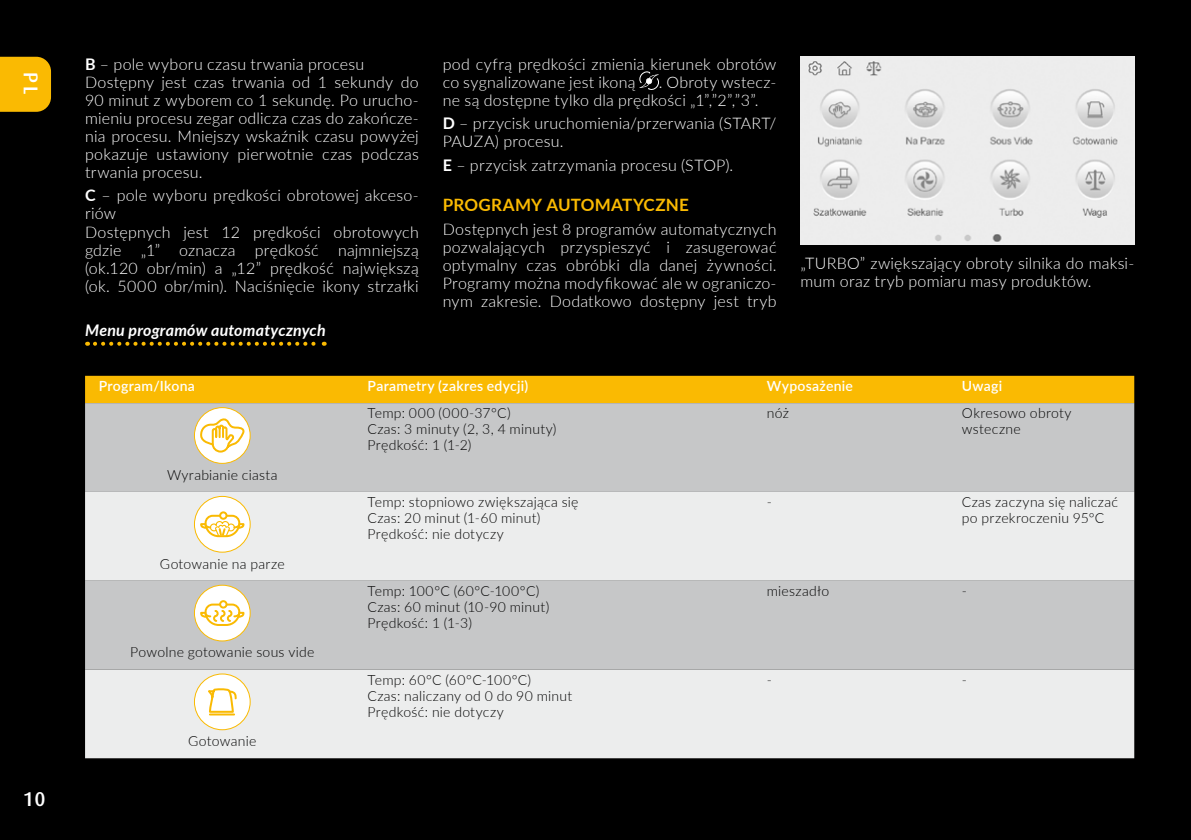
<style>
.page{position:relative;width:1191px;height:840px;background:#fff}
.page>*{position:absolute;margin:0;border:0;box-sizing:border-box;transform-origin:0 0}
.t1{font:500 20px "Dax Pro";color:#fff}
.t2{font:700 17px "Lato";letter-spacing:.015em;color:#faba02}
.t3{font:300 16px/18px "Lato";letter-spacing:.015em;color:#fff}
.t4{font:italic 700 16px "Lato";letter-spacing:.015em;color:#fff}
.t5{font:300 14px/16px "Lato";letter-spacing:.02em;color:#000}
.t6{font:600 14px "Lato";letter-spacing:.02em;color:#fff}
.s1{font-weight:700}
</style>
<div class="page">
<div style="left:0;top:0;width:1191px;height:839px;background:#000"></div>
<div style="left:0;top:57px;width:51px;height:55px;background:#faba02"></div>
<svg style="left:639px;top:72px;width:19px;height:18px"></svg>
<svg style="left:95px;top:341px;width:230px;height:4px"></svg>
<div style="left:85px;top:375px;width:1049px;height:28px;background:#faba02"></div>
<div style="left:85px;top:403px;width:1049px;height:88px;background:#c6c7c8"></div>
<svg style="left:85px;top:491px;width:1049px;height:266px;background:#dedfdf"></svg>
<svg style="left:194px;top:407px;width:56px;height:56px"></svg>
<div style="left:194px;top:407px;width:57px;height:56px;border:1px solid #faba02;border-radius:50%"></div>
<svg style="left:201px;top:416px;width:44px;height:37px;background:#fdedbd"></svg>
<div style="left:194px;top:496px;width:56px;height:56px;background:#fff;border-radius:50%"></div>
<div style="left:194px;top:495px;width:57px;height:57px;border:1px solid #faba02;border-radius:50%"></div>
<div style="left:219px;top:511px;width:8px;height:8px;border:2px solid #faba02;border-radius:50%"></div>
<svg style="left:199px;top:512px;width:46px;height:26px"></svg>
<div style="left:194px;top:585px;width:56px;height:55px;background:#fff;border-radius:50%"></div>
<div style="left:194px;top:584px;width:57px;height:57px;border:1px solid #faba02;border-radius:50%"></div>
<div style="left:219px;top:600px;width:8px;height:8px;border:2px solid #faba02;border-radius:50%"></div>
<svg style="left:200px;top:601px;width:45px;height:25px"></svg>
<div style="left:194px;top:673px;width:56px;height:56px;background:#fff;border-radius:50%"></div>
<div style="left:194px;top:673px;width:57px;height:56px;border:1px solid #faba02;border-radius:50%"></div>
<svg style="left:208px;top:688px;width:29px;height:28px"></svg>
<img style="left:800px;top:57px;width:334px;height:187px">
<p class="t1" style="left:44px;top:72px;width:23px;rotate:90deg">PL</p>
<p class="t1" style="left:24px;top:785px;width:23px">10</p>
<p class="t3" style="left:85px;top:54px;width:335px"><span class="s1">B</span> – pole wyboru czasu trwania procesu Dostępny jest czas trwania od 1 sekundy do 90 minut z wyborem co 1 sekundę. Po urucho&shy;mieniu procesu zegar odlicza czas do zakończe&shy;nia procesu. Mniejszy wskaźnik czasu powyżej pokazuje ustawiony pierwotnie czas podczas trwania procesu.</p>
<p class="t3" style="left:85px;top:186px;width:335px"><span class="s1">C</span> – pole wyboru prędkości obrotowej akceso&shy;riów<br>Dostępnych jest 12 prędkości obrotowych gdzie „1” oznacza prędkość najmniejszą (ok.120 obr/min) a „12” prędkość największą (ok. 5000 obr/min). Naciśnięcie ikony strzałki</p>
<p class="t4" style="left:85px;top:318px;width:242px">Menu programów automatycznych</p>
<p class="t3" style="left:443px;top:54px;width:335px">pod cyfrą prędkości zmienia kierunek obrotów co sygnalizowane jest ikoną</p>
<p class="t3" style="left:443px;top:72px;width:335px;text-indent:216px">. Obroty wstecz&shy;ne są dostępne tylko dla prędkości „1”,”2”,”3”.</p>
<p class="t3" style="left:443px;top:114px;width:335px"><span class="s1">D</span> – przycisk uruchomienia/przerwania (START/<br>PAUZA) procesu.</p>
<p class="t3" style="left:443px;top:156px;width:292px"><span class="s1">E</span> – przycisk zatrzymania procesu (STOP).</p>
<p class="t2" style="left:443px;top:192px;width:247px">PROGRAMY AUTOMATYCZNE</p>
<p class="t3" style="left:443px;top:219px;width:335px;text-align:justify">Dostępnych jest 8 programów automatycznych pozwalających przyspieszyć i zasugerować optymalny czas obróbki dla danej żywności.<br>Programy można modyfikować ale w ograniczo&shy;nym zakresie. Dodatkowo dostępny jest tryb</p>
<p class="t3" style="left:800px;top:253px;width:335px">„TURBO” zwiększający obroty silnika do maksi&shy;mum oraz tryb pomiaru masy produktów.</p>
<p class="t6" style="left:99px;top:375px;width:98px">Program/Ikona</p>
<p class="t6" style="left:367px;top:375px;width:162px">Parametry (zakres edycji)</p>
<p class="t6" style="left:767px;top:375px;width:88px">Wyposażenie</p>
<p class="t6" style="left:962px;top:375px;width:42px">Uwagi</p>
<p class="t5" style="left:167px;top:466px;width:112px">Wyrabianie ciasta</p>
<p class="t5" style="left:160px;top:555px;width:126px">Gotowanie na parze</p>
<p class="t5" style="left:130px;top:643px;width:186px">Powolne gotowanie sous vide</p>
<p class="t5" style="left:188px;top:732px;width:70px">Gotowanie</p>
<p class="t5" style="left:367px;top:404px;width:190px">Temp: 000 (000-37°C)<br>Czas: 3 minuty (2, 3, 4 minuty)<br>Prędkość: 1 (1-2)</p>
<p class="t5" style="left:767px;top:404px;width:24px">nóż</p>
<p class="t5" style="left:962px;top:404px;width:111px">Okresowo obroty wsteczne</p>
<p class="t5" style="left:367px;top:493px;width:212px">Temp: stopniowo zwiększająca się<br>Czas: 20 minut (1-60 minut)<br>Prędkość: nie dotyczy</p>
<p class="t5" style="left:767px;top:493px;width:7px">-</p>
<p class="t5" style="left:962px;top:493px;width:158px">Czas zaczyna się naliczać po przekroczeniu 95°C</p>
<p class="t5" style="left:367px;top:582px;width:183px">Temp: 100°C (60°C-100°C)<br>Czas: 60 minut (10-90 minut)<br>Prędkość: 1 (1-3)</p>
<p class="t5" style="left:767px;top:582px;width:64px">mieszadło</p>
<p class="t5" style="left:962px;top:582px;width:7px">-</p>
<p class="t5" style="left:367px;top:670px;width:206px">Temp: 60°C (60°C-100°C)<br>Czas: naliczany od 0 do 90 minut<br>Prędkość: nie dotyczy</p>
<p class="t5" style="left:767px;top:670px;width:7px">-</p>
<p class="t5" style="left:962px;top:670px;width:7px">-</p>
</div>
